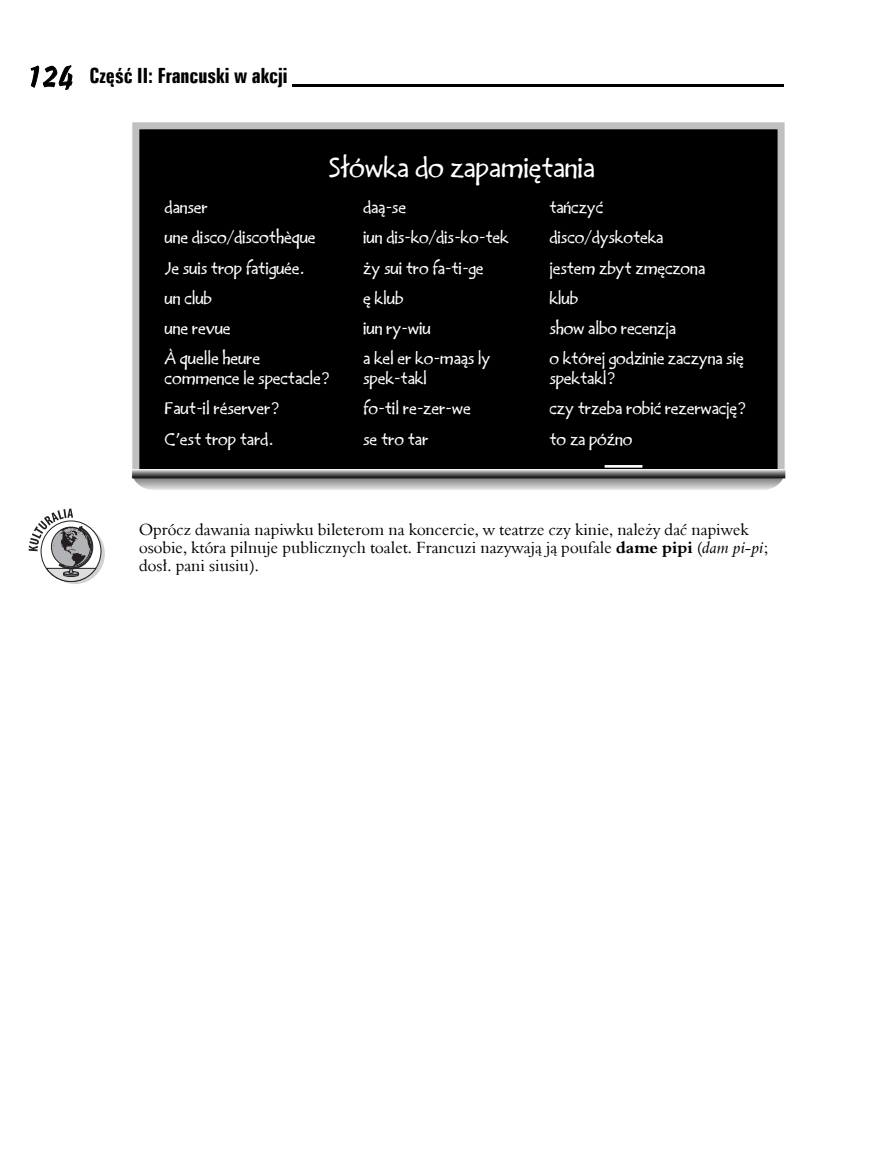
<style>
.page{position:relative;width:893px;height:1166px;background:#fff}
.page>*{position:absolute;margin:0;border:0;box-sizing:border-box;transform-origin:0 0}
.t1{font:24.5px "Handy TTEFN";color:#fff}
.t2{font:700 21px "Zurich X Cn EU";color:#000}
.t3{font:16.62px/18.4px "Aldine 401 EU";color:#000}
.t4{font:14.88px/19.8px "Handy TTEFN";color:#fff}
.s1{font-family:"Freehand 471 EU";font-weight:400;font-size:28px}
.s2{font-weight:700}
.s3{font-style:italic}
</style>
<div class="page">
<hr style="left:292px;top:84px;width:492px;height:2px;background:#000">
<div style="left:132px;top:122px;width:652px;height:355px;background:#000;border:7px solid #c0c0c0"></div>
<hr style="left:604px;top:465px;width:38px;height:2px;background:#fff">
<img style="left:132px;top:469px;width:654px;height:21px">
<svg style="left:45px;top:523px;width:60px;height:61px"></svg>
<svg style="left:29px;top:508px;width:68px;height:74px"></svg>
<h2 class="t2" style="left:27px;top:63px;width:262px"><span class="s1">124</span> Część II: Francuski w akcji</h2>
<h1 class="t1" style="left:328px;top:151px;width:268px">Słówka do zapamiętania</h1>
<p class="t4" style="left:165px;top:198px;width:45px">danser</p>
<p class="t4" style="left:363px;top:198px;width:44px">daą-se</p>
<p class="t4" style="left:549px;top:198px;width:55px">tańczyć</p>
<p class="t4" style="left:165px;top:228px;width:152px">une disco/discothèque</p>
<p class="t4" style="left:363px;top:228px;width:147px">iun dis-ko/dis-ko-tek</p>
<p class="t4" style="left:549px;top:228px;width:115px">disco/dyskoteka</p>
<p class="t4" style="left:165px;top:259px;width:142px">Je suis trop fatiguée.</p>
<p class="t4" style="left:363px;top:259px;width:122px">ży sui tro fa-ti-ge</p>
<p class="t4" style="left:549px;top:259px;width:157px">jestem zbyt zmęczona</p>
<p class="t4" style="left:165px;top:289px;width:49px">un club</p>
<p class="t4" style="left:363px;top:289px;width:42px">ę klub</p>
<p class="t4" style="left:549px;top:289px;width:30px">klub</p>
<p class="t4" style="left:165px;top:319px;width:67px">une revue</p>
<p class="t4" style="left:363px;top:319px;width:69px">iun ry-wiu</p>
<p class="t4" style="left:549px;top:319px;width:128px">show albo recenzja</p>
<p class="t4" style="left:165px;top:349px;width:167px">À quelle heure commence le spectacle?</p>
<p class="t4" style="left:363px;top:349px;width:129px">a kel er ko-maąs ly spek-takl</p>
<p class="t4" style="left:549px;top:349px;width:196px">o której godzinie zaczyna się spektakl?</p>
<p class="t4" style="left:165px;top:399px;width:117px">Faut-il réserver?</p>
<p class="t4" style="left:363px;top:399px;width:109px">fo-til re-zer-we</p>
<p class="t4" style="left:549px;top:399px;width:199px">czy trzeba robić rezerwację?</p>
<p class="t4" style="left:165px;top:430px;width:111px">C’est trop tard.</p>
<p class="t4" style="left:363px;top:430px;width:67px">se tro tar</p>
<p class="t4" style="left:549px;top:430px;width:84px">to za późno</p>
<p class="t3" style="left:139px;top:519px;width:630px">Oprócz dawania napiwku bileterom na koncercie, w teatrze czy kinie, należy dać napiwek osobie, która pilnuje publicznych toalet. Francuzi nazywają ją poufale <span class="s2">dame pipi</span> (<span class="s3">dam pi-pi</span>; dosł. pani siusiu).</p>
</div>
